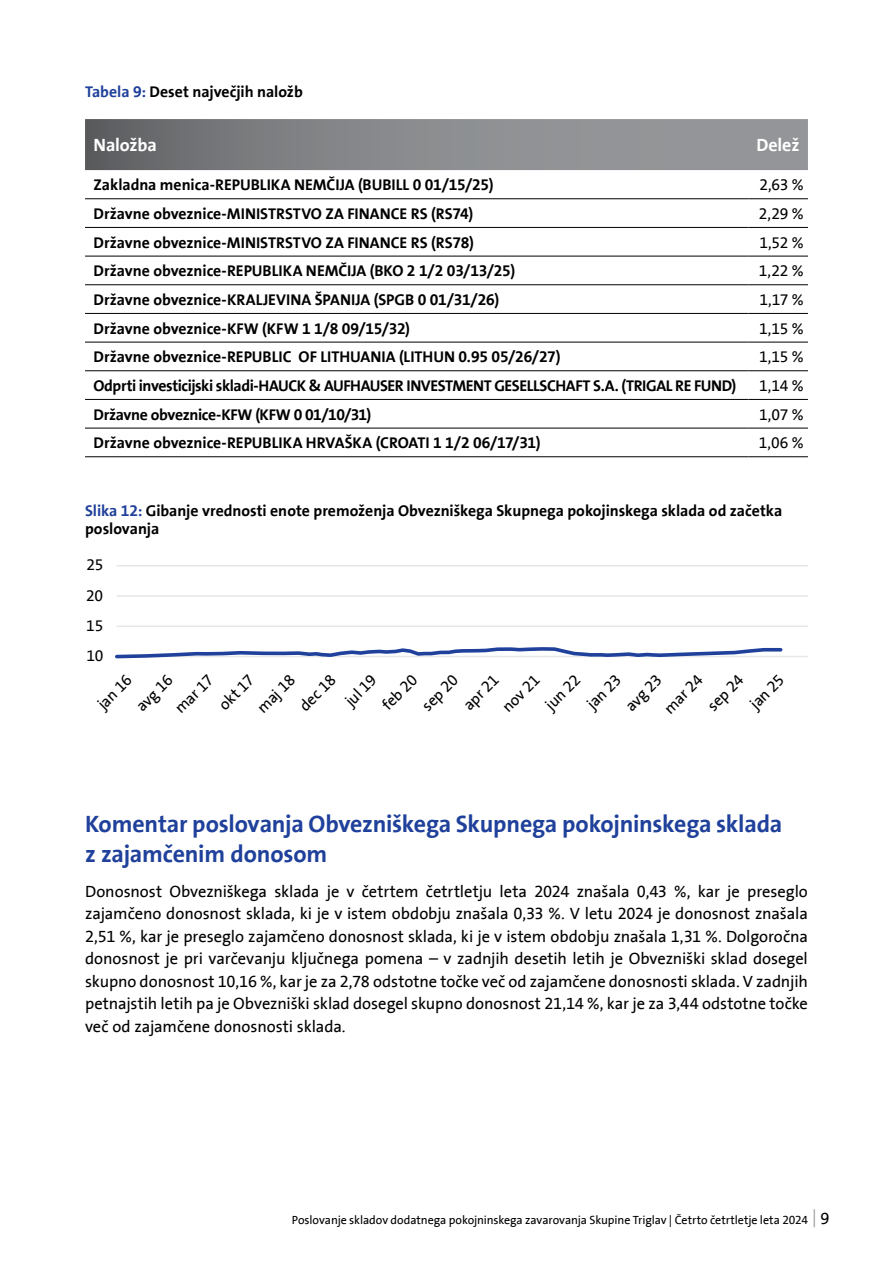
<style>
.page{position:relative;width:893px;height:1263px;background:#fff}
.page>*{position:absolute;margin:0;border:0;box-sizing:border-box;transform-origin:0 0}
.t1{font:700 24px/30px "Triglav The Sans";letter-spacing:-.01em;color:#20419b}
.t2{font:700 18px "Triglav The Sans";letter-spacing:-.01em;color:#fff}
.t3{font:16.5px/22.5px "Triglav The Sans";letter-spacing:-.005em;color:#000;text-align:justify}
.t4{font:700 15.75px/18px "Triglav The Sans";letter-spacing:-.005em;color:#000}
.t5{font:15.75px/30.3px "Triglav The Sans";letter-spacing:-.02em;color:#000;text-align:justify}
.t6{font:700 15.75px "Triglav The Sans";letter-spacing:-.025em;color:#000}
.t7{font:12px "Triglav The Sans";letter-spacing:-.01em;color:#000}
.s1{color:#20419b}
.s2{font-size:16.5px}
</style>
<div class="page">
<svg style="left:814px;top:1209px;width:1px;height:18px"></svg>
<svg style="left:85px;top:119px;width:723px;height:51px;background:#848689"></svg>
<hr style="left:85px;top:198px;width:663px;height:1px;background:#000">
<hr style="left:748px;top:198px;width:60px;height:1px;background:#000">
<hr style="left:85px;top:227px;width:663px;height:1px;background:#000">
<hr style="left:748px;top:227px;width:60px;height:1px;background:#000">
<hr style="left:85px;top:256px;width:663px;height:1px;background:#000">
<hr style="left:748px;top:256px;width:60px;height:1px;background:#000">
<hr style="left:85px;top:284px;width:663px;height:1px;background:#000">
<hr style="left:748px;top:284px;width:60px;height:1px;background:#000">
<hr style="left:85px;top:313px;width:663px;height:1px;background:#000">
<hr style="left:748px;top:313px;width:60px;height:1px;background:#000">
<hr style="left:85px;top:342px;width:663px;height:1px;background:#000">
<hr style="left:748px;top:342px;width:60px;height:1px;background:#000">
<hr style="left:85px;top:370px;width:663px;height:1px;background:#000">
<hr style="left:748px;top:370px;width:60px;height:1px;background:#000">
<hr style="left:85px;top:399px;width:663px;height:1px;background:#000">
<hr style="left:748px;top:399px;width:60px;height:1px;background:#000">
<hr style="left:85px;top:428px;width:663px;height:1px;background:#000">
<hr style="left:748px;top:428px;width:60px;height:1px;background:#000">
<hr style="left:85px;top:456px;width:663px;height:1px;background:#000">
<hr style="left:748px;top:456px;width:60px;height:1px;background:#000">
<hr style="left:117px;top:565px;width:691px;height:1px;background:#e6e7e8">
<hr style="left:117px;top:595px;width:691px;height:2px;background:#e6e7e8">
<hr style="left:117px;top:625px;width:691px;height:2px;background:#e6e7e8">
<hr style="left:117px;top:656px;width:691px;height:1px;background:#e6e7e8">
<svg style="left:115px;top:647px;width:668px;height:12px"></svg>
<p class="t4" style="left:85px;top:83px;width:219px"><span class="s1">Tabela 9:</span> Deset največjih naložb</p>
<p class="t2" style="left:94px;top:135px;width:65px">Naložba</p>
<p class="t2" style="left:756px;top:135px;width:45px">Delež</p>
<p class="t4" style="left:94px;top:176px;width:402px">Zakladna menica-REPUBLIKA NEMČIJA (BUBILL 0 01/15/25)</p>
<p class="t5" style="left:759px;top:170px;width:46px">2,63 %</p>
<p class="t4" style="left:94px;top:205px;width:381px">Državne obveznice-MINISTRSTVO ZA FINANCE RS (RS74)</p>
<p class="t5" style="left:759px;top:199px;width:46px">2,29 %</p>
<p class="t4" style="left:94px;top:233px;width:382px">Državne obveznice-MINISTRSTVO ZA FINANCE RS (RS78)</p>
<p class="t5" style="left:759px;top:227px;width:46px">1,52 %</p>
<p class="t4" style="left:94px;top:262px;width:423px">Državne obveznice-REPUBLIKA NEMČIJA (BKO 2 1/2 03/13/25)</p>
<p class="t5" style="left:759px;top:256px;width:46px">1,22 %</p>
<p class="t4" style="left:94px;top:291px;width:407px">Državne obveznice-KRALJEVINA ŠPANIJA (SPGB 0 01/31/26)</p>
<p class="t5" style="left:759px;top:285px;width:46px">1,17 %</p>
<p class="t4" style="left:94px;top:319px;width:318px">Državne obveznice-KFW (KFW 1 1/8 09/15/32)</p>
<p class="t5" style="left:759px;top:313px;width:46px">1,15 %</p>
<p class="t4" style="left:94px;top:348px;width:468px">Državne obveznice-REPUBLIC OF LITHUANIA (LITHUN 0.95 05/26/27)</p>
<p class="t5" style="left:759px;top:342px;width:46px">1,15 %</p>
<p class="t6" style="left:94px;top:377px;width:644px">Odprti investicijski skladi-HAUCK &amp; AUFHAUSER INVESTMENT GESELLSCHAFT S.A. (TRIGAL RE FUND)</p>
<p class="t5" style="left:759px;top:371px;width:46px">1,14 %</p>
<p class="t6" style="left:94px;top:405px;width:279px">Državne obveznice-KFW (KFW 0 01/10/31)</p>
<p class="t5" style="left:759px;top:399px;width:46px">1,07 %</p>
<p class="t4" style="left:94px;top:434px;width:449px">Državne obveznice-REPUBLIKA HRVAŠKA (CROATI 1 1/2 06/17/31)</p>
<p class="t5" style="left:759px;top:428px;width:46px">1,06 %</p>
<p class="t4" style="left:85px;top:501px;width:699px"><span class="s1">Slika 12:</span> Gibanje vrednosti enote premoženja Obvezniškega Skupnega pokojinskega sklada od začetka poslovanja</p>
<p class="t5" style="left:86px;top:550px;width:19px">25<br>20<br>15<br>10</p>
<p class="t5" style="left:90px;top:696px;width:43px;rotate:-45deg">jan 16</p>
<p class="t5" style="left:128px;top:698px;width:46px;rotate:-45deg">avg 16</p>
<p class="t5" style="left:167px;top:700px;width:49px;rotate:-45deg">mar 17</p>
<p class="t5" style="left:211px;top:697px;width:44px;rotate:-45deg">okt 17</p>
<p class="t5" style="left:249px;top:699px;width:48px;rotate:-45deg">maj 18</p>
<p class="t5" style="left:291px;top:698px;width:46px;rotate:-45deg">dec 18</p>
<p class="t5" style="left:337px;top:693px;width:39px;rotate:-45deg">jul 19</p>
<p class="t5" style="left:374px;top:697px;width:44px;rotate:-45deg">feb 20</p>
<p class="t5" style="left:414px;top:698px;width:45px;rotate:-45deg">sep 20</p>
<p class="t5" style="left:456px;top:697px;width:44px;rotate:-45deg">apr 21</p>
<p class="t5" style="left:494px;top:699px;width:47px;rotate:-45deg">nov 21</p>
<p class="t5" style="left:537px;top:697px;width:44px;rotate:-45deg">jun 22</p>
<p class="t5" style="left:579px;top:696px;width:43px;rotate:-45deg">jan 23</p>
<p class="t5" style="left:617px;top:698px;width:46px;rotate:-45deg">avg 23</p>
<p class="t5" style="left:656px;top:700px;width:49px;rotate:-45deg">mar 24</p>
<p class="t5" style="left:700px;top:698px;width:45px;rotate:-45deg">sep 24</p>
<p class="t5" style="left:742px;top:696px;width:43px;rotate:-45deg">jan 25</p>
<h1 class="t1" style="left:85px;top:809px;width:699px">Komentar poslovanja Obvezniškega Skupnega pokojninskega sklada z zajamčenim donosom</h1>
<p class="t3" style="left:85px;top:880px;width:724px">Donosnost Obvezniškega sklada je v četrtem četrtletju leta 2024 znašala 0,43 %, kar je preseglo zajamčeno donosnost sklada, ki je v istem obdobju znašala 0,33 %. V letu 2024 je donosnost znašala 2,51 %, kar je preseglo zajamčeno donosnost sklada, ki je v istem obdobju znašala 1,31 %. Dolgoročna donosnost je pri varčevanju ključnega pomena – v zadnjih desetih letih je Obvezniški sklad dosegel skupno donosnost 10,16 %, kar je za 2,78 odstotne točke več od zajamčene donosnosti sklada. V zadnjih petnajstih letih pa je Obvezniški sklad dosegel skupno donosnost 21,14 %, kar je za 3,44 odstotne točke več od zajamčene donosnosti sklada.</p>
<p class="t7" style="left:292px;top:1213px;width:539px">Poslovanje skladov dodatnega pokojninskega zavarovanja Skupine Triglav | Četrto četrtletje leta 2024 <span class="s2">9</span></p>
</div>
